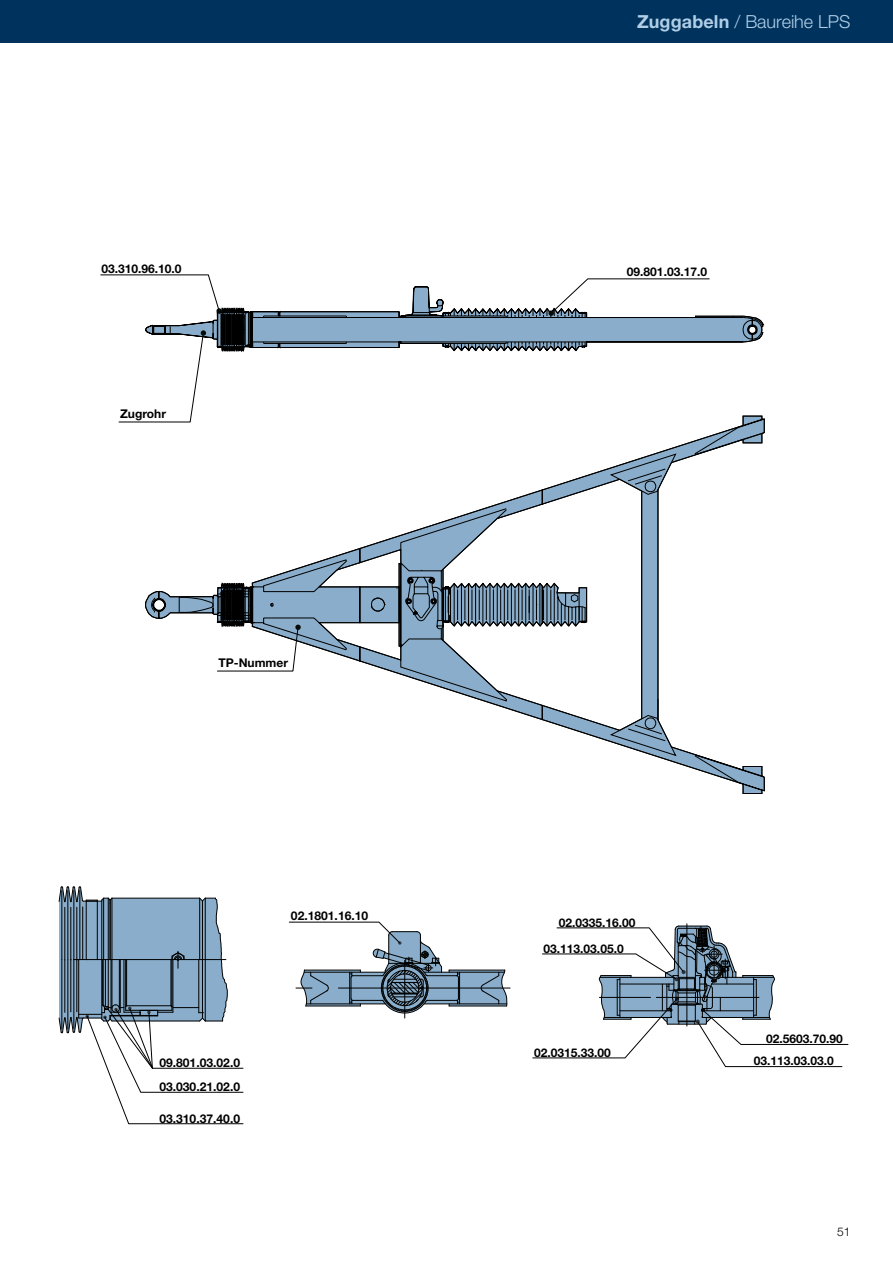
<style>
.page{position:relative;width:893px;height:1263px;background:#fff}
.page>*{position:absolute;margin:0;border:0;box-sizing:border-box;transform-origin:0 0}
.t1{font:300 18px "Helvetica Neue LT";color:#b0cee6}
.t2{font:700 12.15px/24px "Helvetica Neue LT";color:#000}
.t3{font:700 12px "Helvetica Neue LT";color:#000}
.t4{font:300 12px "Helvetica Neue LT";color:#000}
.s1{font-weight:700}
</style>
<div class="page">
<div style="left:0;top:0;width:893px;height:43px;background:#00325e"></div>
<svg style="left:151px;top:323px;width:613px;height:468px"></svg>
<svg style="left:100px;top:274px;width:663px;height:148px"></svg>
<svg style="left:217px;top:625px;width:84px;height:46px"></svg>
<svg style="left:289px;top:922px;width:221px;height:97px"></svg>
<svg style="left:59px;top:886px;width:184px;height:238px"></svg>
<svg style="left:532px;top:924px;width:316px;height:143px"></svg>
<h1 class="t1" style="left:637px;top:11px;width:215px"><span class="s1">Zuggabeln</span> / Baureihe LPS</h1>
<p class="t3" style="left:101px;top:262px;width:82px">03.310.96.10.0</p>
<p class="t3" style="left:627px;top:265px;width:82px">09.801.03.17.0</p>
<p class="t3" style="left:120px;top:407px;width:47px">Zugrohr</p>
<p class="t3" style="left:218px;top:656px;width:71px">TP-Nummer</p>
<p class="t2" style="left:291px;top:904px;width:79px">02.1801.16.10</p>
<p class="t2" style="left:159px;top:1050px;width:82px">09.801.03.02.0<br>03.030.21.02.0</p>
<p class="t2" style="left:159px;top:1106px;width:82px">03.310.37.40.0</p>
<p class="t3" style="left:559px;top:915px;width:78px">02.0335.16.00</p>
<p class="t3" style="left:544px;top:941px;width:82px">03.113.03.05.0</p>
<p class="t3" style="left:534px;top:1045px;width:78px">02.0315.33.00</p>
<p class="t3" style="left:766px;top:1031px;width:78px">02.5603.70.90</p>
<p class="t3" style="left:754px;top:1053px;width:82px">03.113.03.03.0</p>
<p class="t4" style="left:837px;top:1225px;width:15px">51</p>
</div>
